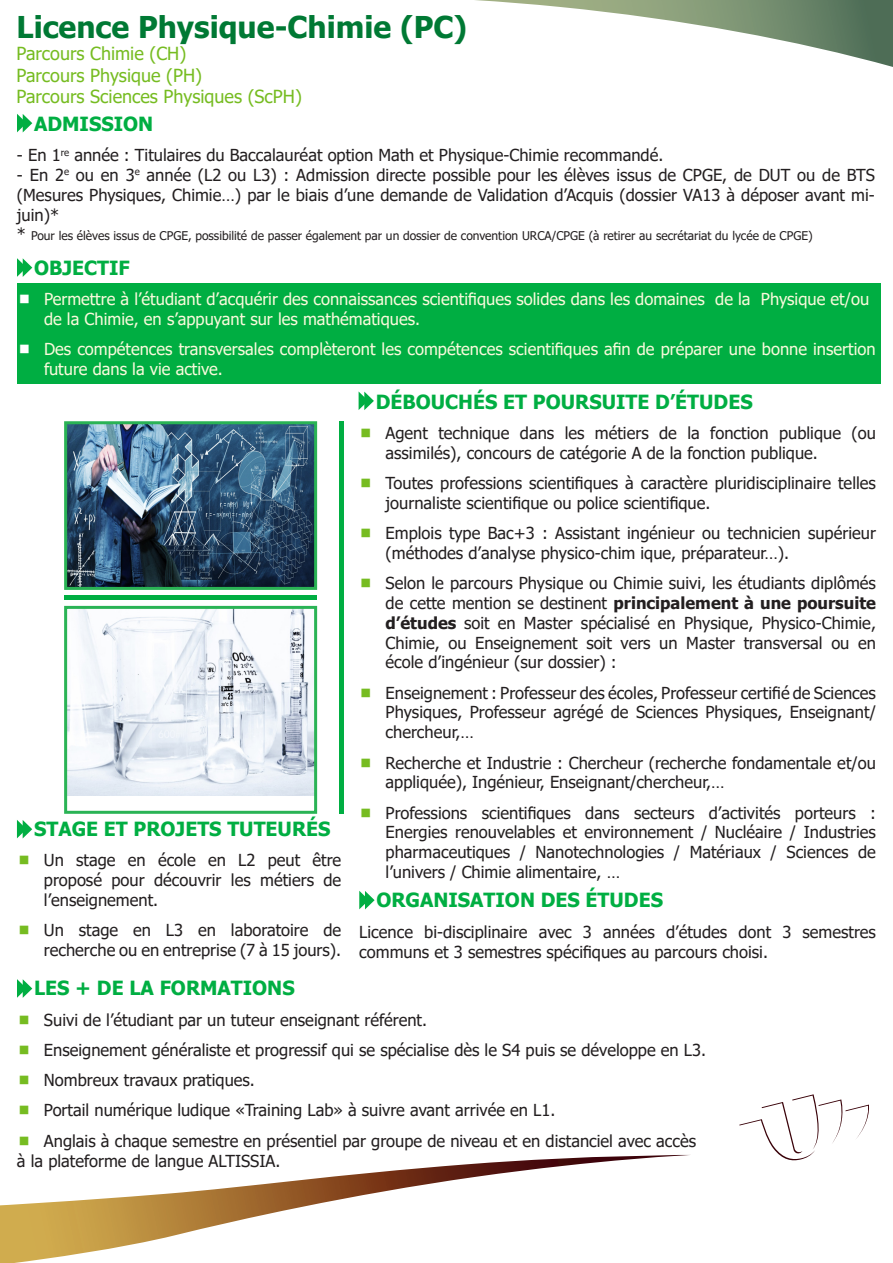
<style>
.page{position:relative;width:893px;height:1263px;background:#fff}
.page>*{position:absolute;margin:0;border:0;box-sizing:border-box;transform-origin:0 0}
.t1{font:700 30px "Tahoma";color:#007934}
.Style_de_paragraphe{font:700 19.5px "Tahoma";color:#00ae42}
.t2{font:18px "Tahoma";color:#76bc21}
.Style_de_paragraphe-2{font:16.5px/19.8px "Tahoma";color:#231f20}
.t3{font:16.5px/19.8px "Tahoma";color:#f9fadb}
.t4{font:12px "Tahoma";color:#231f20}
.s1{font-size:16.5px}
.s2{font-weight:700}
</style>
<div class="page">
<svg style="left:0;top:1155px;width:689px;height:108px"></svg>
<svg style="left:739px;top:1094px;width:130px;height:67px"></svg>
<svg style="left:475px;top:0;width:418px;height:67px"></svg>
<div style="left:17px;top:283px;width:863px;height:101px;background:#00ae42"></div>
<img style="left:68px;top:425px;width:245px;height:161px">
<div style="left:64px;top:421px;width:253px;height:169px;border:3px solid #2ab355"></div>
<img style="left:68px;top:610px;width:245px;height:185px">
<div style="left:64px;top:606px;width:253px;height:208px;border:3px solid #2ab355"></div>
<hr style="left:64px;top:596px;width:253px;height:4px;background:#00ae42">
<hr style="left:339px;top:421px;width:4px;height:393px;background:#00ae42">
<svg style="left:17px;top:820px;width:15px;height:18px"></svg>
<svg style="left:17px;top:979px;width:15px;height:19px"></svg>
<svg style="left:17px;top:258px;width:15px;height:19px"></svg>
<svg style="left:17px;top:114px;width:15px;height:18px"></svg>
<svg style="left:359px;top:391px;width:15px;height:19px"></svg>
<svg style="left:359px;top:891px;width:16px;height:18px"></svg>
<p class="t1" style="left:17px;top:6px;width:452px">Licence Physique-Chimie (PC)</p>
<p class="t2" style="left:17px;top:41px;width:171px">Parcours Chimie (CH)</p>
<p class="t2" style="left:17px;top:63px;width:187px">Parcours Physique (PH)</p>
<p class="t2" style="left:17px;top:85px;width:287px">Parcours Sciences Physiques (ScPH)</p>
<p class="Style_de_paragraphe" style="left:34px;top:110px;width:121px">ADMISSION</p>
<p class="Style_de_paragraphe-2" style="left:17px;top:146px;width:648px">- En 1<sup>re</sup> année : Titulaires du Baccalauréat option Math et Physique-Chimie recommandé.</p>
<p class="Style_de_paragraphe-2" style="left:17px;top:166px;width:859px;text-align:justify">- En 2<sup>e</sup> ou en 3<sup>e</sup> année (L2 ou L3) : Admission directe possible pour les élèves issus de CPGE, de DUT ou de BTS (Mesures Physiques, Chimie…) par le biais d’une demande de Validation d’Acquis (dossier VA13 à déposer avant mi&shy;juin)*</p>
<p class="t4" style="left:17px;top:228px;width:797px"><span class="s1">*</span> Pour les élèves issus de CPGE, possibilité de passer également par un dossier de convention URCA/CPGE (à retirer au secrétariat du lycée de CPGE)</p>
<p class="Style_de_paragraphe" style="left:34px;top:254px;width:97px">OBJECTIF</p>
<p class="t3" style="left:44px;top:290px;width:827px">Permettre à l’étudiant d’acquérir des connaissances scientifiques solides dans les domaines de la Physique et/ou de la Chimie, en s’appuyant sur les mathématiques.</p>
<p class="t3" style="left:44px;top:340px;width:833px">Des compétences transversales complèteront les compétences scientifiques afin de préparer une bonne insertion future dans la vie active.</p>
<p class="Style_de_paragraphe" style="left:34px;top:815px;width:298px">STAGE ET PROJETS TUTEURÉS</p>
<p class="Style_de_paragraphe-2" style="left:44px;top:851px;width:299px;text-align:justify">Un stage en école en L2 peut être proposé pour découvrir les métiers de l’enseignement.</p>
<p class="Style_de_paragraphe-2" style="left:44px;top:921px;width:299px">Un stage en L3 en laboratoire de recherche ou en entreprise (7 à 15 jours).</p>
<p class="Style_de_paragraphe" style="left:376px;top:388px;width:378px">DÉBOUCHÉS ET POURSUITE D’ÉTUDES</p>
<p class="Style_de_paragraphe-2" style="left:386px;top:424px;width:492px">Agent technique dans les métiers de la fonction publique (ou assimilés), concours de catégorie A de la fonction publique.</p>
<p class="Style_de_paragraphe-2" style="left:386px;top:474px;width:492px">Toutes professions scientifiques à caractère pluridisciplinaire telles journaliste scientifique ou police scientifique.</p>
<p class="Style_de_paragraphe-2" style="left:386px;top:524px;width:492px">Emplois type Bac+3 : Assistant ingénieur ou technicien supérieur (méthodes d’analyse physico-chim ique, préparateur…).</p>
<p class="Style_de_paragraphe-2" style="left:386px;top:574px;width:492px;text-align:justify">Selon le parcours Physique ou Chimie suivi, les étudiants diplômés de cette mention se destinent <span class="s2">principalement à une poursuite d’études</span> soit en Master spécialisé en Physique, Physico-Chimie, Chimie, ou Enseignement soit vers un Master transversal ou en école d’ingénieur (sur dossier) :</p>
<p class="Style_de_paragraphe-2" style="left:386px;top:684px;width:492px;text-align:justify">Enseignement : Professeur des écoles, Professeur certifié de Sciences Physiques, Professeur agrégé de Sciences Physiques, Enseignant/ chercheur,…</p>
<p class="Style_de_paragraphe-2" style="left:386px;top:753px;width:492px">Recherche et Industrie : Chercheur (recherche fondamentale et/ou appliquée), Ingénieur, Enseignant/chercheur,…</p>
<p class="Style_de_paragraphe-2" style="left:386px;top:804px;width:492px;text-align:justify">Professions scientifiques dans secteurs d’activités porteurs :<br>Energies renouvelables et environnement / Nucléaire / Industries pharmaceutiques / Nanotechnologies / Matériaux / Sciences de l’univers / Chimie alimentaire, …</p>
<p class="Style_de_paragraphe" style="left:376px;top:887px;width:288px">ORGANISATION DES ÉTUDES</p>
<p class="Style_de_paragraphe-2" style="left:359px;top:923px;width:518px">Licence bi-disciplinaire avec 3 années d’études dont 3 semestres communs et 3 semestres spécifiques au parcours choisi.</p>
<p class="Style_de_paragraphe" style="left:34px;top:974px;width:262px">LES + DE LA FORMATIONS</p>
<p class="Style_de_paragraphe-2" style="left:44px;top:1010px;width:385px">Suivi de l’étudiant par un tuteur enseignant référent.</p>
<p class="Style_de_paragraphe-2" style="left:44px;top:1041px;width:664px">Enseignement généraliste et progressif qui se spécialise dès le S4 puis se développe en L3.</p>
<p class="Style_de_paragraphe-2" style="left:44px;top:1071px;width:212px">Nombreux travaux pratiques.</p>
<p class="Style_de_paragraphe-2" style="left:44px;top:1101px;width:513px">Portail numérique ludique «Training Lab» à suivre avant arrivée en L1.</p>
<p class="Style_de_paragraphe-2" style="left:44px;top:1132px;width:654px">Anglais à chaque semestre en présentiel par groupe de niveau et en distanciel avec accès</p>
<p class="Style_de_paragraphe-2" style="left:17px;top:1151px;width:265px">à la plateforme de langue ALTISSIA.</p>
</div>
